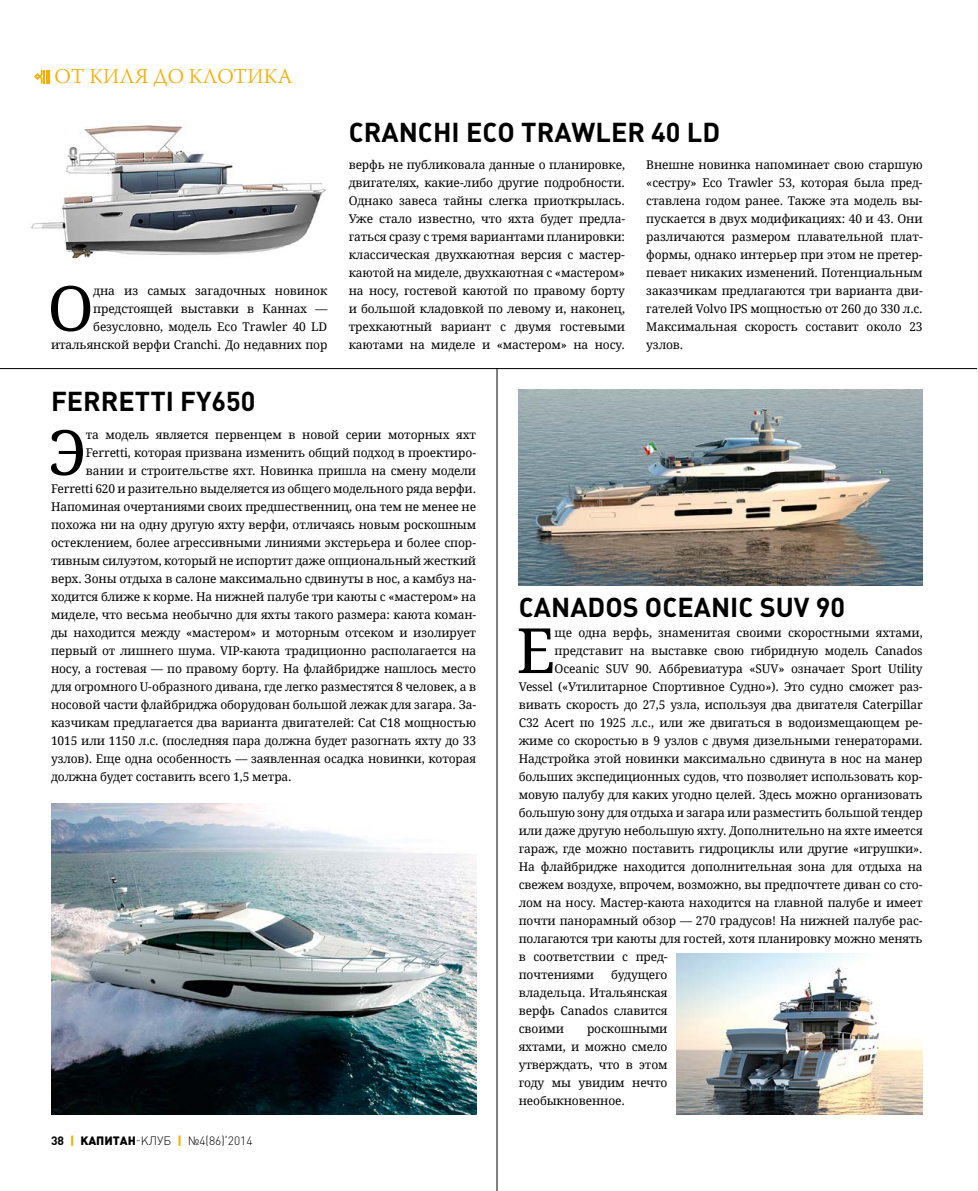
<style>
.page{position:relative;width:978px;height:1191px;background:#fff}
.page>*{position:absolute;margin:0;border:0;box-sizing:border-box;transform-origin:0 0}
.t1{font:62.4px "Droid Serif";color:#000}
.t2{font:700 27px "Plumb";color:#000}
.t3{font:300 21px "Warnock Pro";letter-spacing:.005em;color:#f9ae00}
.t4{font:12px/18px "Droid Serif";letter-spacing:-.01em;color:#000;text-align:justify}
.t5{font:300 12px "Plumb";color:#000}
.s1{font-weight:700}
.s2{font-weight:900;color:#f9ae00}
.s3{font-family:"Plumb Soft";font-weight:900}
</style>
<div class="page">
<img style="left:31px;top:125px;width:295px;height:134px">
<svg style="left:34px;top:70px;width:16px;height:13px"></svg>
<hr style="left:0;top:368px;width:977px;height:1px;background:#000">
<hr style="left:497px;top:368px;width:1px;height:823px;background:#000">
<img style="left:51px;top:804px;width:425px;height:310px">
<img style="left:519px;top:389px;width:404px;height:196px">
<img style="left:676px;top:953px;width:247px;height:161px">
<h3 class="t3" style="left:55px;top:64px;width:239px">ОТ КИЛЯ ДО КЛОТИКА</h3>
<h1 class="t1" style="left:48px;top:270px;width:48px">О</h1>
<p class="t4" style="left:51px;top:282px;width:278px;text-align:right">дна из самых загадочных новинок предстоящей выставки в Каннах — безусловно, модель Eco Trawler 40 LD итальянской верфи Cranchi. До недавних пор</p>
<h2 class="t2" style="left:51px;top:386px;width:206px">FERRETTI FY650</h2>
<h2 class="t2" style="left:349px;top:117px;width:373px">CRANCHI ECO TRAWLER 40 LD</h2>
<p class="t4" style="left:349px;top:156px;width:278px">верфь не публиковала данные о планировке, двигателях, какие-либо другие подробности.<br>Однако завеса тайны слегка приоткрылась.<br>Уже стало известно, что яхта будет предла&shy;гаться сразу с тремя вариантами планировки: классическая двухкаютная версия с мастер&shy;каютой на миделе, двухкаютная с «мастером» на носу, гостевой каютой по правому борту и большой кладовкой по левому и, наконец, трехкаютный вариант с двумя гостевыми каютами на миделе и «мастером» на носу.</p>
<p class="t4" style="left:646px;top:156px;width:278px">Внешне новинка напоминает свою старшую «сестру» Eco Trawler 53, которая была пред&shy;ставлена годом ранее. Также эта модель вы&shy;пускается в двух модификациях: 40 и 43. Они различаются размером плавательной плат&shy;формы, однако интерьер при этом не претер&shy;певает никаких изменений. Потенциальным заказчикам предлагаются три варианта дви&shy;гателей Volvo IPS мощностью от 260 до 330 л.с.<br>Максимальная скорость составит около 23 узлов.</p>
<h1 class="t1" style="left:48px;top:414px;width:40px">Э</h1>
<p class="t4" style="left:86px;top:426px;width:392px">та модель является первенцем в новой серии моторных яхт</p>
<p class="t4" style="left:86px;top:444px;width:392px">Ferretti, которая призвана изменить общий подход в проектиро-</p>
<p class="t4" style="left:86px;top:462px;width:392px">вании и строительстве яхт. Новинка пришла на смену модели</p>
<p class="t4" style="left:51px;top:480px;width:427px">Ferretti 620 и разительно выделяется из общего модельного ряда верфи.</p>
<p class="t4" style="left:51px;top:498px;width:427px">Напоминая очертаниями своих предшественниц, она тем не менее не</p>
<p class="t4" style="left:51px;top:516px;width:427px">похожа ни на одну другую яхту верфи, отличаясь новым роскошным</p>
<p class="t4" style="left:51px;top:534px;width:427px">остеклением, более агрессивными линиями экстерьера и более спор-</p>
<p class="t4" style="left:51px;top:552px;width:427px">тивным силуэтом, который не испортит даже опциональный жесткий</p>
<p class="t4" style="left:51px;top:570px;width:427px">верх. Зоны отдыха в салоне максимально сдвинуты в нос, а камбуз на-</p>
<p class="t4" style="left:51px;top:588px;width:427px">ходится ближе к корме. На нижней палубе три каюты с «мастером» на</p>
<p class="t4" style="left:51px;top:606px;width:427px">миделе, что весьма необычно для яхты такого размера: каюта коман-</p>
<p class="t4" style="left:51px;top:624px;width:427px">ды находится между «мастером» и моторным отсеком и изолирует</p>
<p class="t4" style="left:51px;top:642px;width:427px">первый от лишнего шума. VIP-каюта традиционно располагается на</p>
<p class="t4" style="left:51px;top:660px;width:427px">носу, а гостевая — по правому борту. На флайбридже нашлось место</p>
<p class="t4" style="left:51px;top:678px;width:427px">для огромного U-образного дивана, где легко разместятся 8 человек, а в</p>
<p class="t4" style="left:51px;top:696px;width:427px">носовой части флайбриджа оборудован большой лежак для загара. За-</p>
<p class="t4" style="left:51px;top:714px;width:427px">казчикам предлагается два варианта двигателей: Cat C18 мощностью</p>
<p class="t4" style="left:51px;top:732px;width:427px">1015 или 1150 л.с. (последняя пара должна будет разогнать яхту до 33</p>
<p class="t4" style="left:51px;top:750px;width:427px">узлов). Еще одна особенность — заявленная осадка новинки, которая</p>
<p class="t4" style="left:51px;top:768px;width:242px">должна будет составить всего 1,5 метра.</p>
<p class="t5" style="left:51px;top:1133px;width:203px"><span class="s1">38</span> <span class="s2">|</span> <span class="s3">КАПИТАН</span>-КЛУБ <span class="s2">|</span> №4(86)’2014</p>
<h2 class="t2" style="left:519px;top:592px;width:328px">CANADOS OCEANIC SUV 90</h2>
<h1 class="t1" style="left:516px;top:612px;width:40px">Е</h1>
<p class="t4" style="left:555px;top:624px;width:370px">ще одна верфь, знаменитая своими скоростными яхтами,</p>
<p class="t4" style="left:555px;top:642px;width:370px">представит на выставке свою гибридную модель Canados</p>
<p class="t4" style="left:555px;top:660px;width:370px">Oceanic SUV 90. Аббревиатура «SUV» означает Sport Utility</p>
<p class="t4" style="left:519px;top:678px;width:405px">Vessel («Утилитарное Спортивное Судно»). Это судно сможет раз-</p>
<p class="t4" style="left:519px;top:696px;width:405px">вивать скорость до 27,5 узла, используя два двигателя Caterpillar</p>
<p class="t4" style="left:519px;top:714px;width:405px">C32 Acert по 1925 л.с., или же двигаться в водоизмещающем ре-</p>
<p class="t4" style="left:519px;top:732px;width:405px">жиме со скоростью в 9 узлов с двумя дизельными генераторами.</p>
<p class="t4" style="left:519px;top:750px;width:405px">Надстройка этой новинки максимально сдвинута в нос на манер</p>
<p class="t4" style="left:519px;top:768px;width:405px">больших экспедиционных судов, что позволяет использовать кор-</p>
<p class="t4" style="left:519px;top:786px;width:405px">мовую палубу для каких угодно целей. Здесь можно организовать</p>
<p class="t4" style="left:519px;top:804px;width:405px">большую зону для отдыха и загара или разместить большой тендер</p>
<p class="t4" style="left:519px;top:822px;width:405px">или даже другую небольшую яхту. Дополнительно на яхте имеется</p>
<p class="t4" style="left:519px;top:840px;width:405px">гараж, где можно поставить гидроциклы или другие «игрушки».</p>
<p class="t4" style="left:519px;top:858px;width:405px">На флайбридже находится дополнительная зона для отдыха на</p>
<p class="t4" style="left:519px;top:876px;width:405px">свежем воздухе, впрочем, возможно, вы предпочтете диван со сто-</p>
<p class="t4" style="left:519px;top:894px;width:405px">лом на носу. Мастер-каюта находится на главной палубе и имеет</p>
<p class="t4" style="left:519px;top:912px;width:405px">почти панорамный обзор — 270 градусов! На нижней палубе рас-</p>
<p class="t4" style="left:519px;top:930px;width:405px">полагаются три каюты для гостей, хотя планировку можно менять</p>
<p class="t4" style="left:519px;top:948px;width:150px">в соответствии с пред-</p>
<p class="t4" style="left:519px;top:966px;width:77px">почтениями</p>
<p class="t4" style="left:519px;top:966px;width:150px;text-indent:92px">будущего владельца. Итальянская верфь Canados славится своими</p>
<p class="t4" style="left:519px;top:1020px;width:150px;text-indent:68px">роскошными яхтами, и можно смело утверждать, что в этом году мы увидим нечто необыкновенное.</p>
</div>
